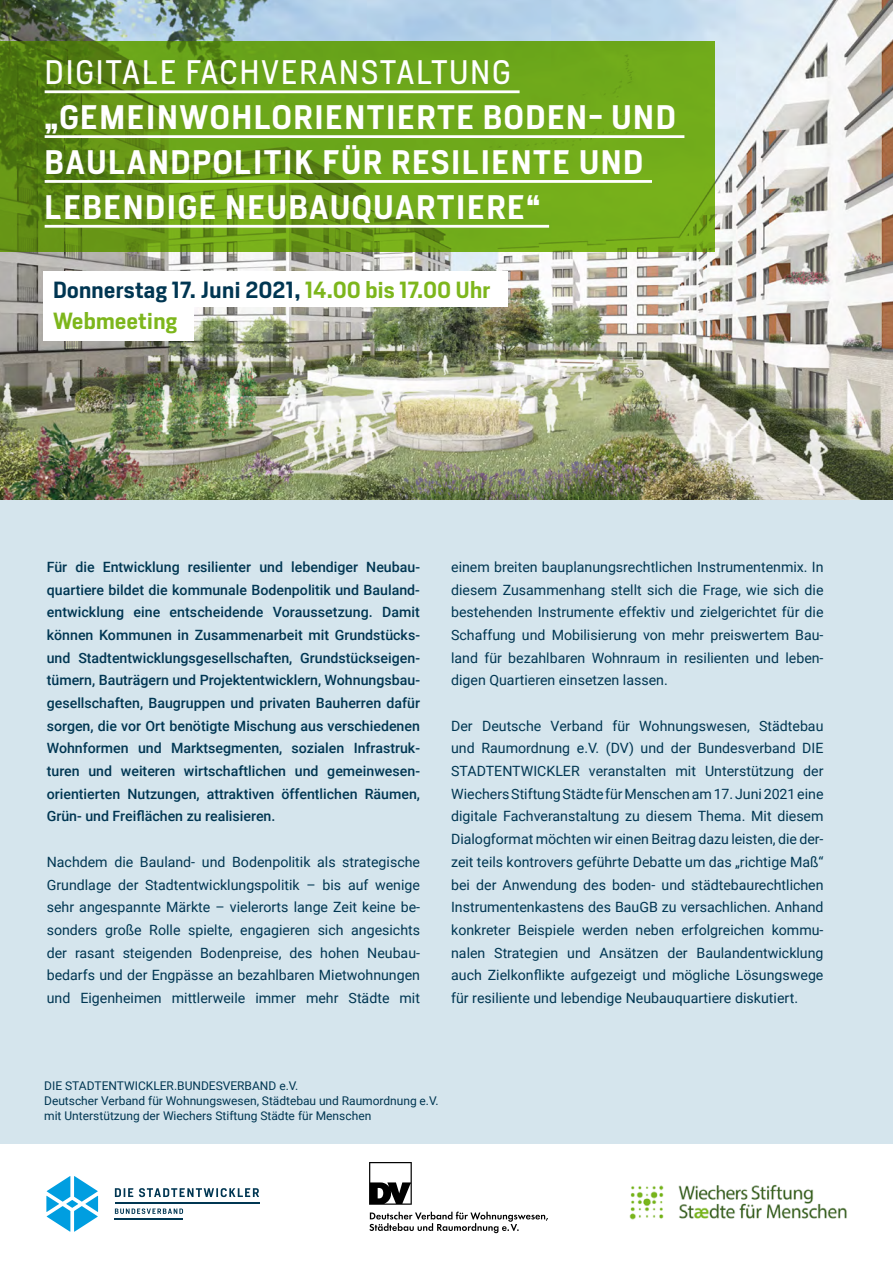
<style>
.page{position:relative;width:893px;height:1263px;background:#fff}
.page>*{position:absolute;margin:0;border:0;box-sizing:border-box;transform-origin:0 0}
.t1{font:600 31.8px/44.8px "Heron Sans";letter-spacing:.05em;color:#fff}
.t2{font:31.8px "Heron Sans";letter-spacing:.05em;color:#fff}
.t3{font:600 21.75px "Heron Sans";letter-spacing:.02em;color:#003652}
.t4{font:600 21.75px "Heron Sans";letter-spacing:.02em;color:#7db61c}
.t5{font:14.1px/22.6px "Roboto";color:#003652;text-align:justify}
.t6{font:500 14.1px/22.6px "Roboto";color:#003652;text-align:justify}
.t7{font:12px "Roboto";color:#003652}
.s1{color:#7db61c}
</style>
<div class="page">
<img style="left:0;top:0;width:893px;height:500px">
<div style="left:0;top:500px;width:893px;height:643px;background:#d5e5ed"></div>
<hr style="left:115px;top:1202px;width:145px;height:2px;background:#003652">
<svg style="left:139px;top:1188px;width:120px;height:9px"></svg>
<svg style="left:115px;top:1188px;width:18px;height:9px"></svg>
<svg style="left:115px;top:1208px;width:68px;height:6px"></svg>
<hr style="left:115px;top:1218px;width:68px;height:2px;background:#003652">
<svg style="left:46px;top:1176px;width:52px;height:56px"></svg>
<svg style="left:369px;top:1211px;width:179px;height:22px"></svg>
<svg style="left:369px;top:1162px;width:43px;height:43px"></svg>
<img style="left:629px;top:1184px;width:218px;height:36px">
<svg style="left:0;top:41px;width:715px;height:210px;background:#699f18"></svg>
<hr style="left:45px;top:90px;width:475px;height:3px;background:#fff">
<hr style="left:45px;top:135px;width:639px;height:3px;background:#fff">
<hr style="left:45px;top:180px;width:607px;height:3px;background:#fff">
<hr style="left:45px;top:225px;width:504px;height:3px;background:#fff">
<div style="left:44px;top:271px;width:464px;height:35px;background:#fff"></div>
<div style="left:44px;top:306px;width:150px;height:35px;background:#fff"></div>
<p class="t2" style="left:45px;top:52px;width:467px">DIGITALE FACHVERANSTALTUNG</p>
<p class="t1" style="left:45px;top:95px;width:632px">„GEMEINWOHLORIENTIERTE BODEN- UND<br>BAULANDPOLITIK FÜR RESILIENTE UND<br>LEBENDIGE NEUBAUQUARTIERE“</p>
<p class="t3" style="left:53px;top:276px;width:439px">Donnerstag 17. Juni 2021, <span class="s1">14.00 bis 17.00 Uhr</span></p>
<p class="t4" style="left:53px;top:306px;width:126px">Webmeeting</p>
<p class="t6" style="left:47px;top:555px;width:375px">Für die Entwicklung resilienter und lebendiger Neubau&shy;quartiere bildet die kommunale Bodenpolitik und Bauland&shy;entwicklung eine entscheidende Voraussetzung. Damit können Kommunen in Zusammenarbeit mit Grundstücks&shy;und Stadtentwicklungsgesellschaften, Grundstückseigen&shy;tümern, Bauträgern und Projektentwicklern, Wohnungsbau&shy;gesellschaften, Baugruppen und privaten Bauherren dafür sorgen, die vor Ort benötigte Mischung aus verschiedenen Wohnformen und Marktsegmenten, sozialen Infrastruk&shy;turen und weiteren wirtschaftlichen und gemeinwesen&shy;orientierten Nutzungen, attraktiven öffentlichen Räumen, Grün- und Freiflächen zu realisieren.</p>
<p class="t5" style="left:47px;top:850px;width:375px">Nachdem die Bauland- und Bodenpolitik als strategische Grundlage der Stadtentwicklungspolitik – bis auf wenige sehr angespannte Märkte – vielerorts lange Zeit keine be&shy;sonders große Rolle spielte, engagieren sich angesichts der rasant steigenden Bodenpreise, des hohen Neubau&shy;bedarfs und der Engpässe an bezahlbaren Mietwohnungen und Eigenheimen mittlerweile immer mehr Städte mit</p>
<p class="t5" style="left:451px;top:555px;width:374px">einem breiten bauplanungsrechtlichen Instrumentenmix. In diesem Zusammenhang stellt sich die Frage, wie sich die bestehenden Instrumente effektiv und zielgerichtet für die Schaffung und Mobilisierung von mehr preiswertem Bau&shy;land für bezahlbaren Wohnraum in resilienten und leben&shy;digen Quartieren einsetzen lassen.</p>
<p class="t5" style="left:451px;top:714px;width:374px">Der Deutsche Verband für Wohnungswesen, Städtebau und Raumordnung e.V. (DV) und der Bundesverband DIE STADTENTWICKLER veranstalten mit Unterstützung der Wiechers Stiftung Städte für Menschen am 17. Juni 2021 eine digitale Fachveranstaltung zu diesem Thema. Mit diesem Dialogformat möchten wir einen Beitrag dazu leisten, die der&shy;zeit teils kontrovers geführte Debatte um das „richtige Maß“ bei der Anwendung des boden- und städtebaurechtlichen Instrumentenkastens des BauGB zu versachlichen. Anhand konkreter Beispiele werden neben erfolgreichen kommu&shy;nalen Strategien und Ansätzen der Baulandentwicklung auch Zielkonflikte aufgezeigt und mögliche Lösungswege für resiliente und lebendige Neubauquartiere diskutiert.</p>
<p class="t7" style="left:44px;top:1078px;width:256px">DIE STADTENTWICKLER.BUNDESVERBAND e.V.</p>
<p class="t7" style="left:44px;top:1093px;width:396px">Deutscher Verband für Wohnungswesen, Städtebau und Raumordnung e.V.</p>
<p class="t7" style="left:44px;top:1108px;width:329px">mit Unterstützung der Wiechers Stiftung Städte für Menschen</p>
</div>
